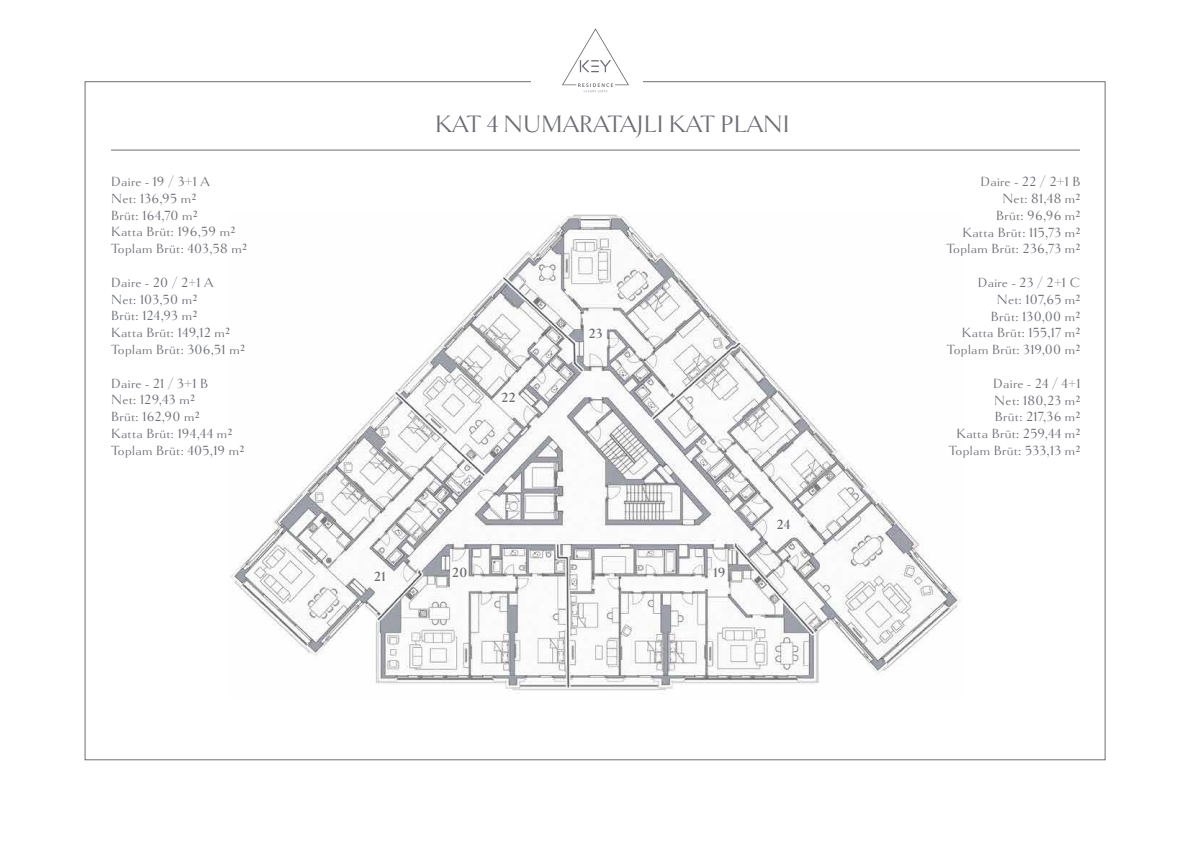
<style>
.page{position:relative;width:1191px;height:842px;background:#fff}
.page>*{position:absolute;margin:0;border:0;box-sizing:border-box;transform-origin:0 0}
.t1{font:25px "Goldenbook";color:#6c6e74}
.t2{font:14px/16.8px "Goldenbook";letter-spacing:.025em;color:#6c6e74}
.t3{font:700 14px "Goldenbook";letter-spacing:.015em;color:#6c6e74}
</style>
<div class="page">
<img style="left:230px;top:212px;width:731px;height:479px">
<hr style="left:111px;top:150px;width:969px;height:1px;background:#6c6e74">
<svg style="left:562px;top:28px;width:67px;height:64px"></svg>
<p class="t2" style="left:111px;top:173px;width:137px">Daire - 19 / 3+1 A<br>Net: 136,95 m²<br>Brüt: 164,70 m²<br>Katta Brüt: 196,59 m²<br>Toplam Brüt: 403,58 m²</p>
<p class="t2" style="left:111px;top:274px;width:135px">Daire - 20 / 2+1 A<br>Net: 103,50 m²<br>Brüt: 124,93 m²<br>Katta Brüt: 149,12 m²<br>Toplam Brüt: 306,51 m²</p>
<p class="t2" style="left:111px;top:375px;width:135px">Daire - 21 / 3+1 B<br>Net: 129,43 m²<br>Brüt: 162,90 m²<br>Katta Brüt: 194,44 m²<br>Toplam Brüt: 405,19 m²</p>
<h1 class="t1" style="left:435px;top:110px;width:356px">KAT 4 NUMARATAJLI KAT PLANI</h1>
<p class="t3" style="left:374px;top:568px;width:13px">21</p>
<p class="t3" style="left:501px;top:390px;width:16px">22</p>
<p class="t3" style="left:452px;top:564px;width:17px">20</p>
<p class="t3" style="left:588px;top:326px;width:16px">23</p>
<p class="t3" style="left:713px;top:564px;width:14px">19</p>
<p class="t3" style="left:776px;top:517px;width:16px">24</p>
<p class="t2" style="left:946px;top:174px;width:136px;text-align:right">Daire - 22 / 2+1 B<br>Net: 81,48 m²<br>Brüt: 96,96 m²<br>Katta Brüt: 115,73 m²<br>Toplam Brüt: 236,73 m²</p>
<p class="t2" style="left:947px;top:274px;width:135px;text-align:right">Daire - 23 / 2+1 C<br>Net: 107,65 m²<br>Brüt: 130,00 m²<br>Katta Brüt: 155,17 m²<br>Toplam Brüt: 319,00 m²</p>
<p class="t2" style="left:948px;top:375px;width:133px;text-align:right">Daire - 24 / 4+1<br>Net: 180,23 m²<br>Brüt: 217,36 m²<br>Katta Brüt: 259,44 m²<br>Toplam Brüt: 533,13 m²</p>
</div>
